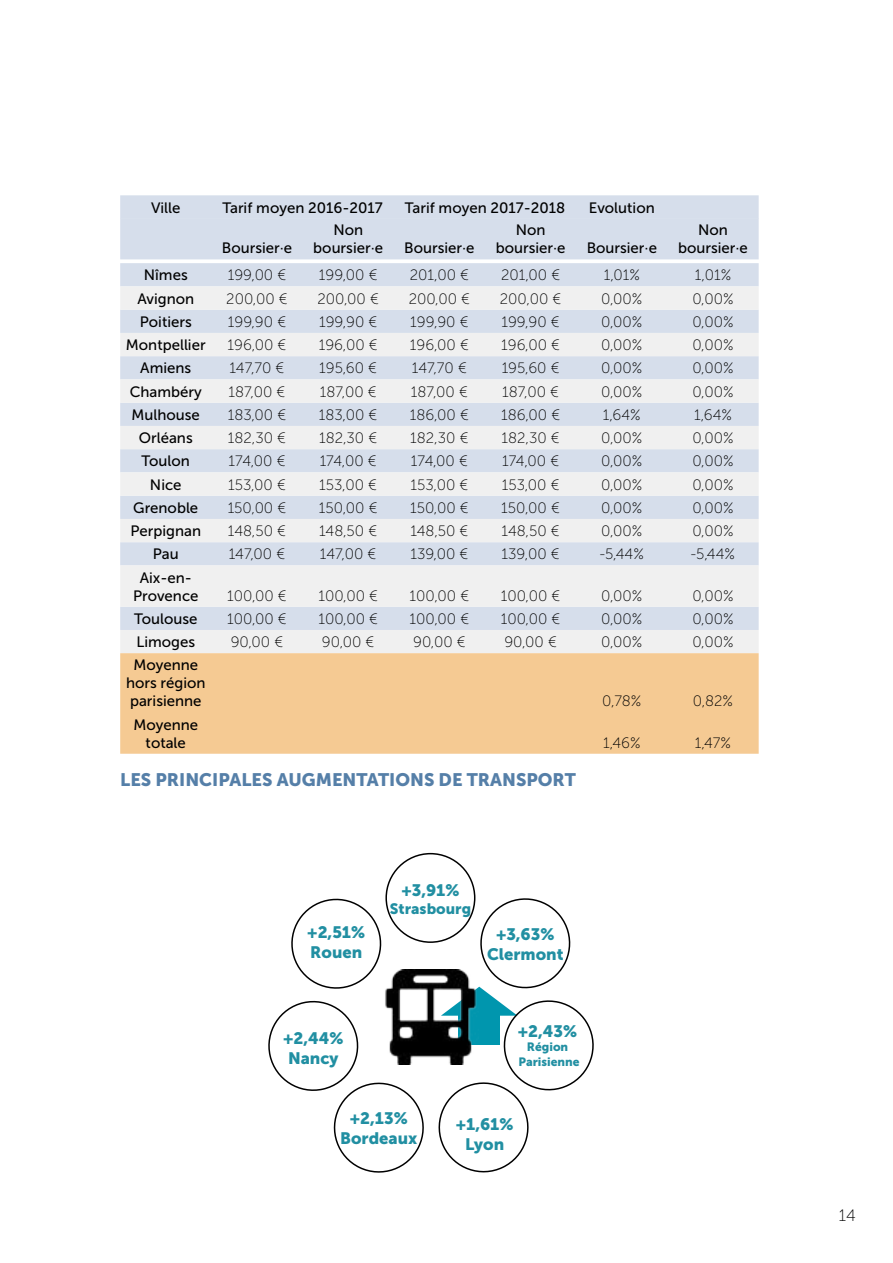
<style>
.page{position:relative;width:893px;height:1263px;background:#fff}
.page>*{position:absolute;margin:0;border:0;box-sizing:border-box;transform-origin:0 0}
.t1{font:18px "Museo Sans 900";color:#557fa8}
.t2{font:16.5px/19.8px "Museo Sans 900";color:#218fa2;text-align:center}
.t3{font:16.5px "Museo Sans 100";color:#000}
.t4{font:15px "Museo Sans 100";color:#000}
.t5{font:15px/18px "Museo Sans 500";color:#000;text-align:center}
.t6{font:15px "Museo Sans 900";color:#218fa2}
.t7{font:12px/14.4px "Museo Sans 900";color:#218fa2;text-align:center}
</style>
<div class="page">
<div style="left:120px;top:263px;width:639px;height:23px;background:#d6deeb"></div>
<svg style="left:120px;top:286px;width:639px;height:367px;fill:#f0f0f0"></svg>
<div style="left:120px;top:653px;width:639px;height:101px;background:#f5ca93"></div>
<div style="left:120px;top:195px;width:639px;height:64px;background:#d6deeb"></div>
<svg style="left:268px;top:892px;width:326px;height:281px"></svg>
<p class="t5" style="left:151px;top:198px;width:31px">Ville</p>
<p class="t5" style="left:222px;top:198px;width:162px">Tarif moyen 2016-2017</p>
<p class="t5" style="left:405px;top:198px;width:162px">Tarif moyen 2017-2018</p>
<p class="t5" style="left:589px;top:198px;width:67px">Evolution</p>
<p class="t5" style="left:222px;top:239px;width:72px">Boursier∙e</p>
<p class="t5" style="left:313px;top:221px;width:71px">Non boursier∙e</p>
<p class="t5" style="left:496px;top:221px;width:71px">Non boursier∙e</p>
<p class="t5" style="left:404px;top:239px;width:72px">Boursier∙e</p>
<p class="t5" style="left:587px;top:239px;width:72px">Boursier∙e</p>
<p class="t5" style="left:678px;top:221px;width:71px">Non boursier∙e</p>
<p class="t5" style="left:144px;top:266px;width:45px">Nîmes</p>
<p class="t4" style="left:228px;top:267px;width:60px">199,00 €</p>
<p class="t4" style="left:319px;top:267px;width:60px">199,00 €</p>
<p class="t4" style="left:410px;top:267px;width:61px">201,00 €</p>
<p class="t4" style="left:501px;top:267px;width:61px">201,00 €</p>
<p class="t4" style="left:604px;top:267px;width:38px">1,01%</p>
<p class="t4" style="left:695px;top:267px;width:38px">1,01%</p>
<p class="t5" style="left:137px;top:290px;width:58px">Avignon</p>
<p class="t4" style="left:226px;top:291px;width:63px">200,00 €</p>
<p class="t4" style="left:318px;top:291px;width:63px">200,00 €</p>
<p class="t4" style="left:409px;top:291px;width:63px">200,00 €</p>
<p class="t4" style="left:500px;top:291px;width:63px">200,00 €</p>
<p class="t4" style="left:601px;top:291px;width:43px">0,00%</p>
<p class="t4" style="left:692px;top:291px;width:43px">0,00%</p>
<p class="t5" style="left:140px;top:313px;width:53px">Poitiers</p>
<p class="t4" style="left:228px;top:314px;width:60px">199,90 €</p>
<p class="t4" style="left:319px;top:314px;width:60px">199,90 €</p>
<p class="t4" style="left:410px;top:314px;width:60px">199,90 €</p>
<p class="t4" style="left:501px;top:314px;width:60px">199,90 €</p>
<p class="t4" style="left:601px;top:314px;width:43px">0,00%</p>
<p class="t4" style="left:692px;top:314px;width:43px">0,00%</p>
<p class="t5" style="left:126px;top:336px;width:81px">Montpellier</p>
<p class="t4" style="left:228px;top:337px;width:60px">196,00 €</p>
<p class="t4" style="left:319px;top:337px;width:60px">196,00 €</p>
<p class="t4" style="left:410px;top:337px;width:60px">196,00 €</p>
<p class="t4" style="left:501px;top:337px;width:60px">196,00 €</p>
<p class="t4" style="left:601px;top:337px;width:43px">0,00%</p>
<p class="t4" style="left:692px;top:337px;width:43px">0,00%</p>
<p class="t5" style="left:140px;top:359px;width:52px">Amiens</p>
<p class="t4" style="left:230px;top:360px;width:56px">147,70 €</p>
<p class="t4" style="left:319px;top:360px;width:59px">195,60 €</p>
<p class="t4" style="left:412px;top:360px;width:56px">147,70 €</p>
<p class="t4" style="left:502px;top:360px;width:59px">195,60 €</p>
<p class="t4" style="left:601px;top:360px;width:43px">0,00%</p>
<p class="t4" style="left:692px;top:360px;width:43px">0,00%</p>
<p class="t5" style="left:130px;top:383px;width:74px">Chambéry</p>
<p class="t4" style="left:229px;top:384px;width:58px">187,00 €</p>
<p class="t4" style="left:320px;top:384px;width:58px">187,00 €</p>
<p class="t4" style="left:411px;top:384px;width:58px">187,00 €</p>
<p class="t4" style="left:502px;top:384px;width:58px">187,00 €</p>
<p class="t4" style="left:601px;top:384px;width:43px">0,00%</p>
<p class="t4" style="left:692px;top:384px;width:43px">0,00%</p>
<p class="t5" style="left:132px;top:406px;width:70px">Mulhouse</p>
<p class="t4" style="left:228px;top:407px;width:60px">183,00 €</p>
<p class="t4" style="left:319px;top:407px;width:60px">183,00 €</p>
<p class="t4" style="left:410px;top:407px;width:61px">186,00 €</p>
<p class="t4" style="left:501px;top:407px;width:61px">186,00 €</p>
<p class="t4" style="left:603px;top:407px;width:39px">1,64%</p>
<p class="t4" style="left:694px;top:407px;width:39px">1,64%</p>
<p class="t5" style="left:139px;top:429px;width:55px">Orléans</p>
<p class="t4" style="left:228px;top:430px;width:60px">182,30 €</p>
<p class="t4" style="left:319px;top:430px;width:60px">182,30 €</p>
<p class="t4" style="left:410px;top:430px;width:60px">182,30 €</p>
<p class="t4" style="left:501px;top:430px;width:60px">182,30 €</p>
<p class="t4" style="left:601px;top:430px;width:43px">0,00%</p>
<p class="t4" style="left:692px;top:430px;width:43px">0,00%</p>
<p class="t5" style="left:142px;top:452px;width:50px">Toulon</p>
<p class="t4" style="left:228px;top:453px;width:59px">174,00 €</p>
<p class="t4" style="left:320px;top:453px;width:59px">174,00 €</p>
<p class="t4" style="left:411px;top:453px;width:59px">174,00 €</p>
<p class="t4" style="left:502px;top:453px;width:59px">174,00 €</p>
<p class="t4" style="left:601px;top:453px;width:43px">0,00%</p>
<p class="t4" style="left:692px;top:453px;width:43px">0,00%</p>
<p class="t5" style="left:150px;top:476px;width:33px">Nice</p>
<p class="t4" style="left:228px;top:477px;width:59px">153,00 €</p>
<p class="t4" style="left:319px;top:477px;width:59px">153,00 €</p>
<p class="t4" style="left:410px;top:477px;width:59px">153,00 €</p>
<p class="t4" style="left:502px;top:477px;width:59px">153,00 €</p>
<p class="t4" style="left:601px;top:477px;width:43px">0,00%</p>
<p class="t4" style="left:692px;top:477px;width:43px">0,00%</p>
<p class="t5" style="left:133px;top:499px;width:67px">Grenoble</p>
<p class="t4" style="left:228px;top:500px;width:60px">150,00 €</p>
<p class="t4" style="left:319px;top:500px;width:60px">150,00 €</p>
<p class="t4" style="left:410px;top:500px;width:60px">150,00 €</p>
<p class="t4" style="left:501px;top:500px;width:60px">150,00 €</p>
<p class="t4" style="left:601px;top:500px;width:43px">0,00%</p>
<p class="t4" style="left:692px;top:500px;width:43px">0,00%</p>
<p class="t5" style="left:130px;top:522px;width:72px">Perpignan</p>
<p class="t4" style="left:228px;top:523px;width:60px">148,50 €</p>
<p class="t4" style="left:319px;top:523px;width:60px">148,50 €</p>
<p class="t4" style="left:410px;top:523px;width:60px">148,50 €</p>
<p class="t4" style="left:502px;top:523px;width:60px">148,50 €</p>
<p class="t4" style="left:601px;top:523px;width:43px">0,00%</p>
<p class="t4" style="left:692px;top:523px;width:43px">0,00%</p>
<p class="t5" style="left:153px;top:545px;width:27px">Pau</p>
<p class="t4" style="left:229px;top:546px;width:58px">147,00 €</p>
<p class="t4" style="left:320px;top:546px;width:58px">147,00 €</p>
<p class="t4" style="left:410px;top:546px;width:60px">139,00 €</p>
<p class="t4" style="left:502px;top:546px;width:60px">139,00 €</p>
<p class="t4" style="left:600px;top:546px;width:46px">-5,44%</p>
<p class="t4" style="left:691px;top:546px;width:46px">-5,44%</p>
<p class="t5" style="left:133px;top:569px;width:67px">Aix-en-<br>Provence</p>
<p class="t4" style="left:227px;top:588px;width:61px">100,00 €</p>
<p class="t4" style="left:318px;top:588px;width:61px">100,00 €</p>
<p class="t4" style="left:410px;top:588px;width:61px">100,00 €</p>
<p class="t4" style="left:501px;top:588px;width:61px">100,00 €</p>
<p class="t4" style="left:601px;top:588px;width:43px">0,00%</p>
<p class="t4" style="left:692px;top:588px;width:43px">0,00%</p>
<p class="t5" style="left:134px;top:610px;width:65px">Toulouse</p>
<p class="t4" style="left:227px;top:611px;width:61px">100,00 €</p>
<p class="t4" style="left:318px;top:611px;width:61px">100,00 €</p>
<p class="t4" style="left:410px;top:611px;width:61px">100,00 €</p>
<p class="t4" style="left:501px;top:611px;width:61px">100,00 €</p>
<p class="t4" style="left:601px;top:611px;width:43px">0,00%</p>
<p class="t4" style="left:692px;top:611px;width:43px">0,00%</p>
<p class="t5" style="left:136px;top:633px;width:60px">Limoges</p>
<p class="t4" style="left:231px;top:634px;width:54px">90,00 €</p>
<p class="t4" style="left:322px;top:634px;width:54px">90,00 €</p>
<p class="t4" style="left:413px;top:634px;width:54px">90,00 €</p>
<p class="t4" style="left:504px;top:634px;width:54px">90,00 €</p>
<p class="t4" style="left:601px;top:634px;width:43px">0,00%</p>
<p class="t4" style="left:692px;top:634px;width:43px">0,00%</p>
<p class="t5" style="left:126px;top:656px;width:81px">Moyenne hors région parisienne</p>
<p class="t4" style="left:602px;top:693px;width:41px">0,78%</p>
<p class="t4" style="left:693px;top:693px;width:42px">0,82%</p>
<p class="t5" style="left:133px;top:716px;width:66px">Moyenne totale</p>
<p class="t1" style="left:120px;top:770px;width:457px">LES PRINCIPALES AUGMENTATIONS DE TRANSPORT</p>
<p class="t4" style="left:603px;top:735px;width:39px">1,46%</p>
<p class="t4" style="left:695px;top:735px;width:38px">1,47%</p>
<p class="t2" style="left:307px;top:922px;width:59px;text-align:left">+2,51%<br>Rouen</p>
<p class="t2" style="left:401px;top:880px;width:59px">+3,91%</p>
<p class="t6" style="left:390px;top:900px;width:83px">Strasbourg</p>
<p class="t2" style="left:487px;top:924px;width:78px">+3,63%<br>Clermont</p>
<p class="t2" style="left:283px;top:1028px;width:62px;text-align:left">+2,44%<br>Nancy</p>
<p class="t2" style="left:518px;top:1021px;width:61px">+2,43%</p>
<p class="t7" style="left:518px;top:1040px;width:63px">Région<br>Parisienne</p>
<p class="t2" style="left:340px;top:1108px;width:79px">+2,13%<br>Bordeaux</p>
<p class="t2" style="left:456px;top:1114px;width:59px">+1,61%<br>Lyon</p>
<p class="t3" style="left:839px;top:1207px;width:18px">14</p>
</div>
